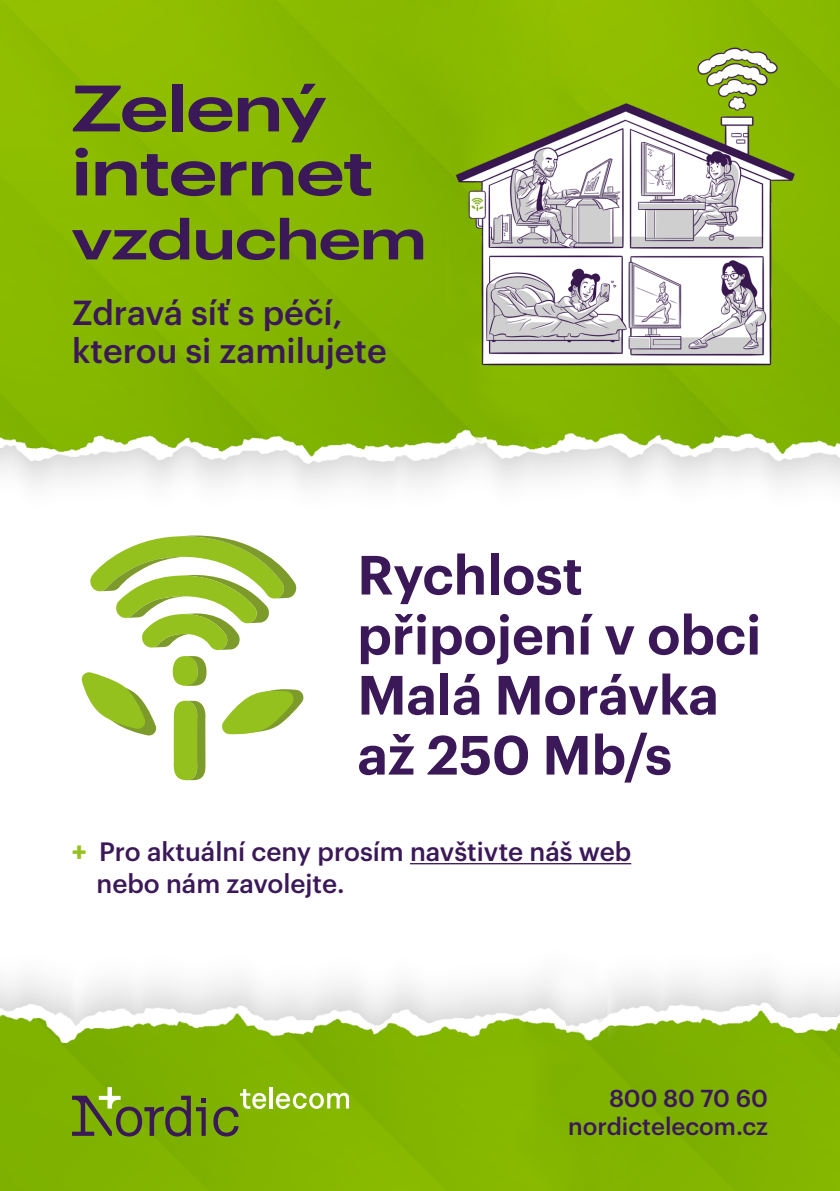
<style>
.page{position:relative;width:840px;height:1191px;background:#fff}
.page>*{position:absolute;margin:0;border:0;box-sizing:border-box;transform-origin:0 0}
.t1{font:600 64px/64px "Graphik Wide";color:#3b1857}
.t2{font:600 56px "Graphik Wide";color:#3b1857}
.t3{font:600 54px/60px "Graphik";color:#3b1857}
.t4{font:500 34px/38px "Graphik";color:#3b1857}
.t5{font:500 26px/32px "Graphik";color:#3b1857}
.t6{font:500 24px/28px "Graphik";color:#3b1857;text-align:right}
.s1{font-weight:700;color:#95c11f}
</style>
<div class="page">
<img style="left:0;top:780px;width:839px;height:411px">
<img style="left:0;top:0;width:839px;height:487px">
<svg style="left:276px;top:1092px;width:73px;height:17px"></svg>
<hr style="left:269px;top:1087px;width:3px;height:21px;background:#fff">
<svg style="left:72px;top:1087px;width:134px;height:49px;background:#708d1b"></svg>
<svg style="left:213px;top:1089px;width:53px;height:47px;background:#83a81f"></svg>
<img style="left:452px;top:42px;width:351px;height:332px">
<hr style="left:410px;top:863px;width:221px;height:1px;background:#3b1857">
<svg style="left:81px;top:535px;width:223px;height:245px"></svg>
<h1 class="t1" style="left:72px;top:70px;width:302px">Zelený internet</h1>
<h2 class="t2" style="left:72px;top:195px;width:356px">vzduchem</h2>
<h3 class="t4" style="left:72px;top:291px;width:316px">Zdravá síť s péčí, kterou si zamilujete</h3>
<h3 class="t3" style="left:357px;top:540px;width:405px">Rychlost připojení v obci<br>Malá Morávka až 250 Mb/s</h3>
<p class="t5" style="left:96px;top:833px;width:536px;text-indent:-25px"><span class="s1">+</span> Pro aktuální ceny prosím navštivte náš web nebo nám zavolejte.</p>
<p class="t6" style="left:567px;top:1082px;width:201px">800 80 70 60 nordictelecom.cz</p>
</div>
